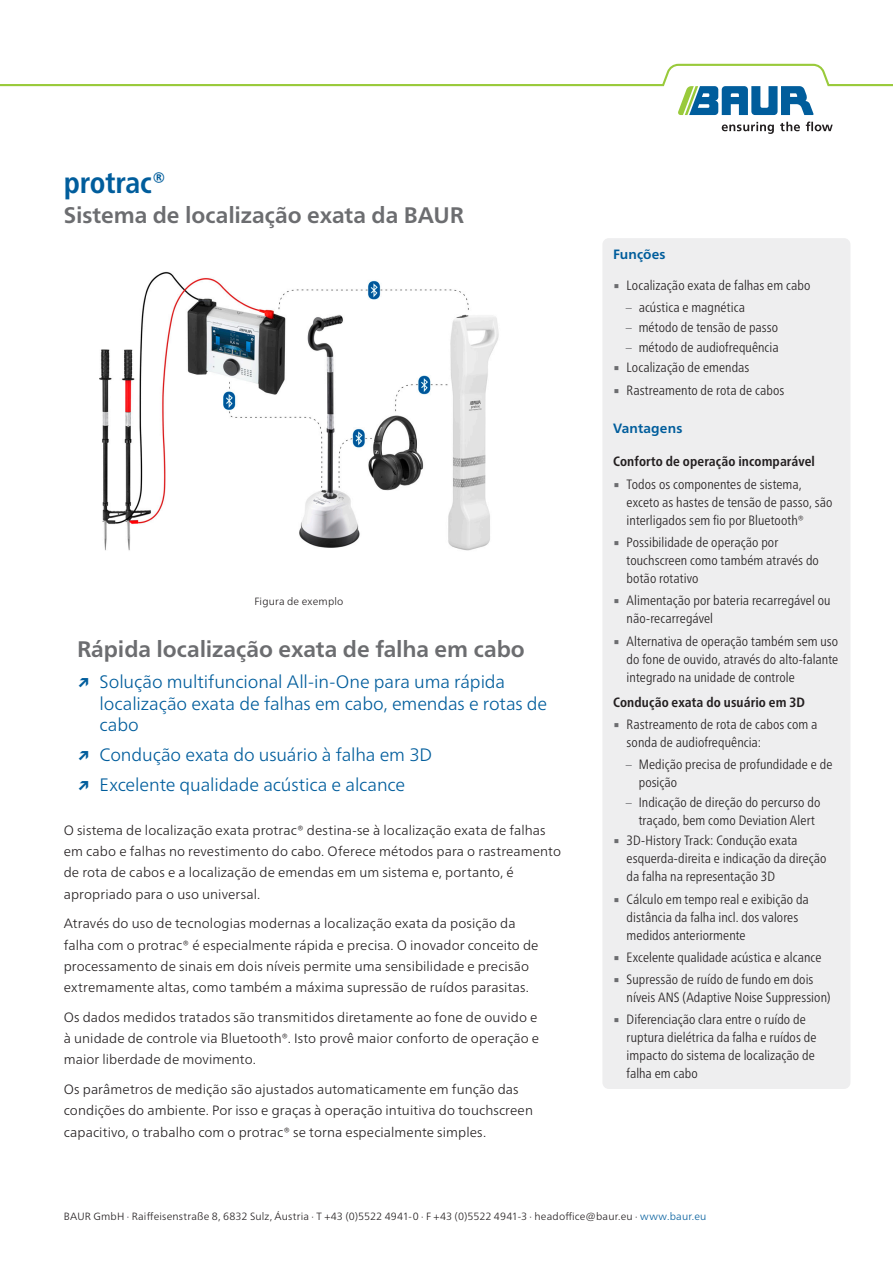
<style>
.page{position:relative;width:893px;height:1263px;background:#fff}
.page>*{position:absolute;margin:0;border:0;box-sizing:border-box;transform-origin:0 0}
.DB_-_Titel_Produktname_blau{font:700 condensed 30px "Frutiger Neue LTW1 G";letter-spacing:-.005em;color:#005d9c}
.DB_-_Aufzählung_USP_Überschrift{font:700 22.5px "Frutiger Neue LTW1 G";letter-spacing:-.005em;color:#6c6d70}
.DB_-_Titel_Produktbeschreibung_grau{font:700 22.5px "Frutiger Neue LTW1 G";letter-spacing:-.005em;color:#6c6d70}
.t1{font:300 18px/21.3px "Frutiger Neue LTW1 G";letter-spacing:-.005em;color:#005d9c}
.t2{font:300 condensed 13.5px/18px "Frutiger Neue LTW1 G";letter-spacing:.005em;color:#231f20}
.DB___Fließtext{font:300 13.5px/21.3px "Frutiger Neue LTW1 G";letter-spacing:.01em;color:#231f20}
.DB_-_Condensed_Unterüberschrift{font:700 condensed 13.5px "Frutiger Neue LTW1 G";letter-spacing:.01em;color:#231f20}
.DB_-_Condensed_Überschrift{font:700 13.5px "Frutiger Neue LTW1 G";letter-spacing:.01em;color:#005d9c}
.DB_-_Fußnote_linksbündig{font:300 10.5px "Frutiger Neue LTW1 G";letter-spacing:.015em;color:#231f20}
.s1{font-weight:700}
.s2{font-family:"Lucida Sans Unicode";font-weight:400;font-stretch:normal;color:#6c6d70}
.s3{color:#6c6d70}
.s4{color:#005d9c}
</style>
<div class="page">
<svg style="left:722px;top:122px;width:52px;height:12px"></svg>
<svg style="left:780px;top:122px;width:20px;height:9px"></svg>
<svg style="left:806px;top:122px;width:27px;height:9px"></svg>
<svg style="left:0;top:64px;width:893px;height:51px"></svg>
<div style="left:602px;top:238px;width:248px;height:851px;background:#eeeeef;border-radius:6px"></div>
<img style="left:99px;top:271px;width:400px;height:280px">
<p class="DB_-_Titel_Produktname_blau" style="left:64px;top:160px;width:104px">protrac®</p>
<p class="DB_-_Titel_Produktbeschreibung_grau" style="left:64px;top:199px;width:402px">Sistema de localização exata da BAUR</p>
<p class="DB_-_Fußnote_linksbündig" style="left:254px;top:594px;width:91px">Figura de exemplo</p>
<p class="DB_-_Aufzählung_USP_Überschrift" style="left:77px;top:632px;width:449px">Rápida localização exata de falha em cabo</p>
<p class="t1" style="left:100px;top:670px;width:449px;text-indent:-23px"><span class="s1">↗</span> Solução multifuncional All-in-One para uma rápida localização exata de falhas em cabo, emendas e rotas de cabo</p>
<p class="t1" style="left:77px;top:742px;width:357px"><span class="s1">↗</span> Condução exata do usuário à falha em 3D</p>
<p class="t1" style="left:77px;top:772px;width:330px"><span class="s1">↗</span> Excelente qualidade acústica e alcance</p>
<p class="DB___Fließtext" style="left:64px;top:818px;width:499px">O sistema de localização exata protrac® destina-se à localização exata de falhas em cabo e falhas no revestimento do cabo. Oferece métodos para o rastreamento de rota de cabos e a localização de emendas em um sistema e, portanto, é apropriado para o uso universal.</p>
<p class="DB___Fließtext" style="left:64px;top:912px;width:476px">Através do uso de tecnologias modernas a localização exata da posição da falha com o protrac® é especialmente rápida e precisa. O inovador conceito de processamento de sinais em dois níveis permite uma sensibilidade e precisão extremamente altas, como também a máxima supressão de ruídos parasitas.</p>
<p class="DB___Fließtext" style="left:64px;top:1005px;width:477px">Os dados medidos tratados são transmitidos diretamente ao fone de ouvido e à unidade de controle via Bluetooth®. Isto provê maior conforto de operação e maior liberdade de movimento.</p>
<p class="DB___Fließtext" style="left:64px;top:1078px;width:471px">Os parâmetros de medição são ajustados automaticamente em função das condições do ambiente. Por isso e graças à operação intuitiva do touchscreen capacitivo, o trabalho com o protrac® se torna especialmente simples.</p>
<p class="DB_-_Condensed_Überschrift" style="left:613px;top:245px;width:54px">Funções</p>
<p class="t2" style="left:613px;top:275px;width:199px"><span class="s2">▪</span> Localização exata de falhas em cabo</p>
<p class="t2" style="left:626px;top:297px;width:121px"><span class="s3">–</span> acústica e magnética</p>
<p class="t2" style="left:626px;top:317px;width:154px"><span class="s3">–</span> método de tensão de passo</p>
<p class="t2" style="left:626px;top:338px;width:154px"><span class="s3">–</span> método de audiofrequência</p>
<p class="t2" style="left:613px;top:358px;width:138px"><span class="s2">▪</span> Localização de emendas</p>
<p class="t2" style="left:613px;top:380px;width:173px"><span class="s2">▪</span> Rastreamento de rota de cabos</p>
<p class="DB_-_Condensed_Überschrift" style="left:613px;top:418px;width:71px">Vantagens</p>
<p class="DB_-_Condensed_Unterüberschrift" style="left:613px;top:451px;width:203px">Conforto de operação incomparável</p>
<p class="t2" style="left:627px;top:474px;width:207px;text-indent:-14px"><span class="s2">▪</span> Todos os componentes de sistema, exceto as hastes de tensão de passo, são interligados sem fio por Bluetooth®</p>
<p class="t2" style="left:627px;top:532px;width:194px;text-indent:-14px"><span class="s2">▪</span> Possibilidade de operação por touchscreen como também através do botão rotativo</p>
<p class="t2" style="left:627px;top:590px;width:205px;text-indent:-14px"><span class="s2">▪</span> Alimentação por bateria recarregável ou não-recarregável</p>
<p class="t2" style="left:627px;top:631px;width:213px;text-align:justify;text-indent:-14px"><span class="s2">▪</span> Alternativa de operação também sem uso do fone de ouvido, através do alto-falante integrado na unidade de controle</p>
<p class="DB_-_Condensed_Unterüberschrift" style="left:613px;top:692px;width:193px">Condução exata do usuário em 3D</p>
<p class="t2" style="left:627px;top:714px;width:192px;text-indent:-14px"><span class="s2">▪</span> Rastreamento de rota de cabos com a sonda de audiofrequência:</p>
<p class="t2" style="left:639px;top:754px;width:195px;text-indent:-13px"><span class="s3">–</span> Medição precisa de profundidade e de posição</p>
<p class="t2" style="left:626px;top:792px;width:196px;text-align:center"><span class="s3">–</span> Indicação de direção do percurso do traçado, bem como Deviation Alert</p>
<p class="t2" style="left:627px;top:830px;width:201px;text-indent:-14px"><span class="s2">▪</span> 3D-History Track: Condução exata esquerda-direita e indicação da direção da falha na representação 3D</p>
<p class="t2" style="left:627px;top:889px;width:184px;text-indent:-14px"><span class="s2">▪</span> Cálculo em tempo real e exibição da distância da falha incl. dos valores medidos anteriormente</p>
<p class="t2" style="left:613px;top:947px;width:210px"><span class="s2">▪</span> Excelente qualidade acústica e alcance</p>
<p class="t2" style="left:627px;top:969px;width:205px;text-indent:-14px"><span class="s2">▪</span> Supressão de ruído de fundo em dois níveis ANS (Adaptive Noise Suppression)</p>
<p class="t2" style="left:627px;top:1009px;width:191px;text-indent:-14px"><span class="s2">▪</span> Diferenciação clara entre o ruído de ruptura dielétrica da falha e ruídos de impacto do sistema de localização de falha em cabo</p>
<p class="DB_-_Fußnote_linksbündig" style="left:64px;top:1208px;width:644px">BAUR GmbH · Raiffeisenstraße 8, 6832 Sulz, Áustria · T +43 (0)5522 4941-0 · F +43 (0)5522 4941-3 · headoffice@baur.eu · <span class="s4">www.baur.eu</span></p>
</div>
